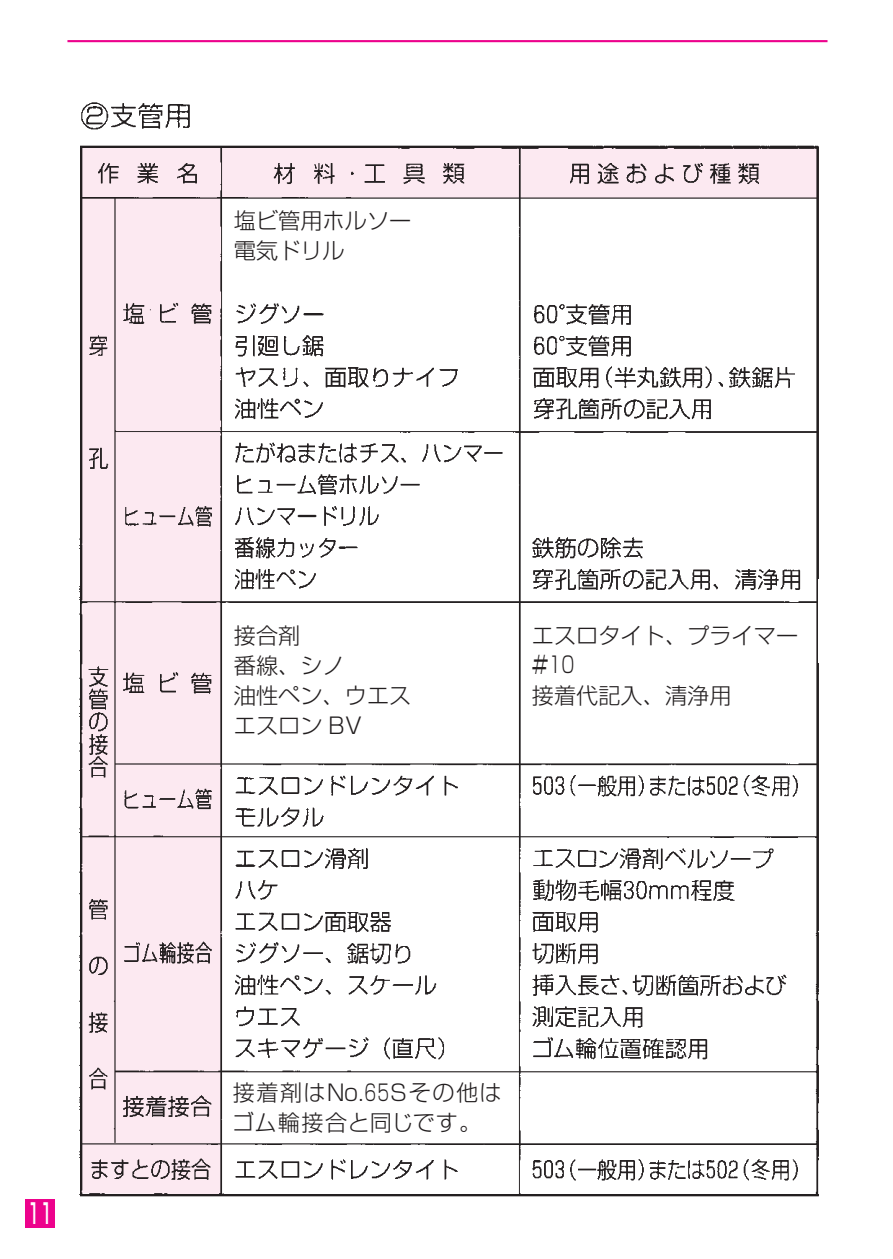
<style>
.page{position:relative;width:893px;height:1259px;background:#fff}
.page>*{position:absolute;margin:0;border:0;box-sizing:border-box;transform-origin:0 0}
.t1{font:500 27.6px "Shin Go Pro";color:#fff;scale:.6 1}
.t2{font:300 22.2px/30px "Shin Go Pro";color:#231f20}
.t3{font:300 22.2px/30px "Shin Go Pro";letter-spacing:.05em;color:#231f20}
.s1{font-size:24.3px}
</style>
<div class="page">
<img style="left:44px;top:102px;width:775px;height:1126px">
<div style="left:232px;top:1078px;width:273px;height:58px;background:#fff"></div>
<div style="left:233px;top:205px;width:185px;height:62px;background:#fff"></div>
<div style="left:233px;top:621px;width:185px;height:122px;background:#fff"></div>
<div style="left:531px;top:621px;width:281px;height:122px;background:#fff"></div>
<div style="left:527px;top:207px;width:282px;height:91px;background:#fff"></div>
<div style="left:818px;top:579px;width:47px;height:84px;background:#fff"></div>
<div style="left:26px;top:1199px;width:29px;height:28px;background:#ed028c"></div>
<hr style="left:67px;top:40px;width:760px;height:2px;background:#ed028c">
<p class="t1" style="left:28px;top:1190px;width:43px">11</p>
<p class="t2" style="left:234px;top:202px;width:179px">塩ビ管用ホルソー電気ドリル</p>
<p class="t2" style="left:234px;top:618px;width:179px">接合剤<br>番線、シノ<br>油性ペン、ウエスエスロン BV</p>
<p class="t2" style="left:532px;top:618px;width:268px">エスロタイト、プライマー<span class="s1">#</span>10<br>接着代記入、清浄用</p>
<p class="t3" style="left:232px;top:1075px;width:271px">接着剤はNo.65Sその他はゴム輪接合と同じです。</p>
</div>
